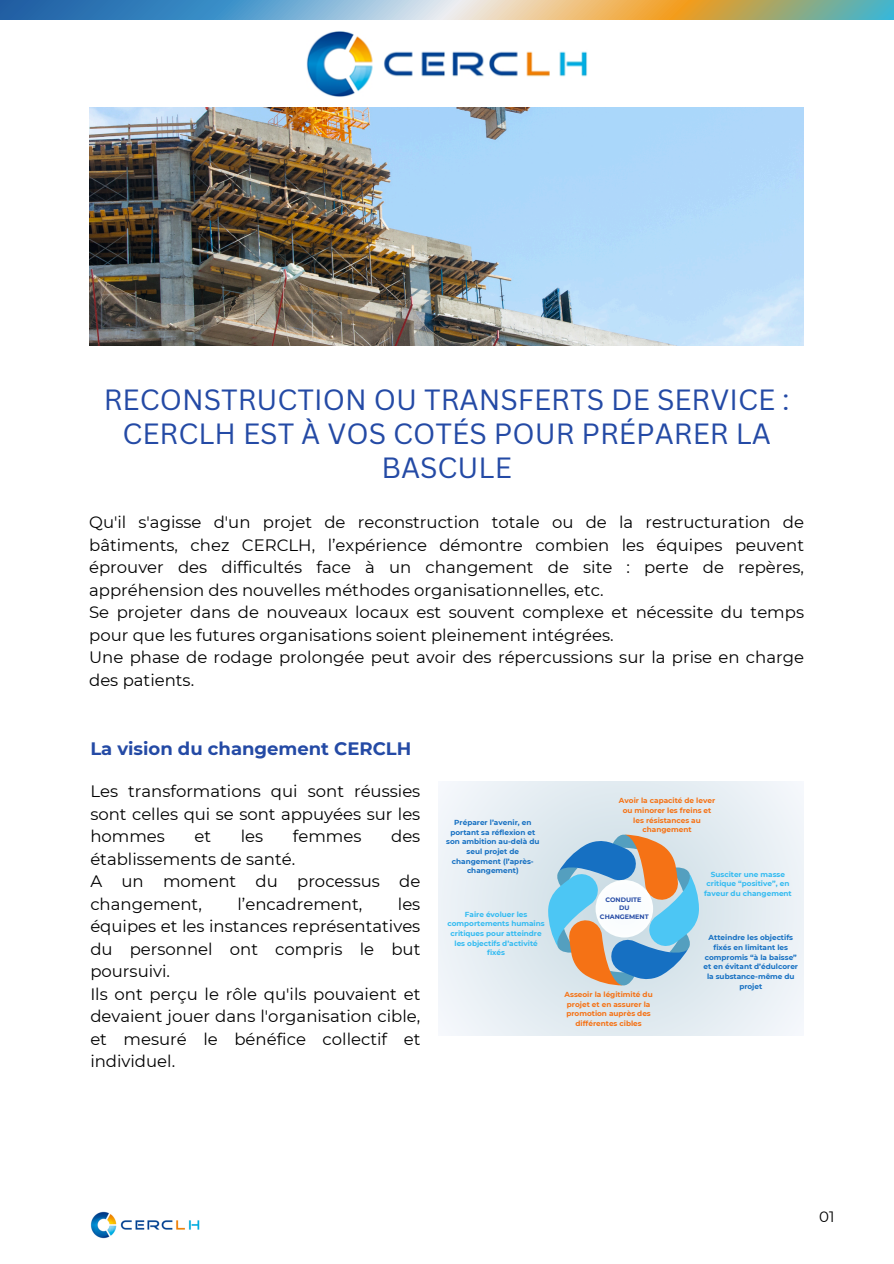
<style>
.page{position:relative;width:894px;height:1264px;background:#fff}
.page>*{position:absolute;margin:0;border:0;box-sizing:border-box;transform-origin:0 0}
.t1{font:28.5px/33.8px "Canva Sans";color:#244aa5;text-align:center}
.t2{font:700 18px "Montserrat";color:#244aa5}
.t3{font:16.5px/22.5px "Montserrat";color:#000}
.t4{font:15px "Montserrat";color:#000}
.t5{font:700 7.35px/9.8px "Montserrat";color:#1670c2;text-align:center}
.t6{font:700 7.35px/9.8px "Montserrat";color:#f57215;text-align:center}
.t7{font:700 7.35px/9.8px "Montserrat";color:#33bbf1;text-align:center}
.t8{font:700 6.45px/8.6px "Montserrat";color:#244aa5;text-align:center}
</style>
<div class="page">
<img style="left:89px;top:108px;width:714px;height:238px">
<img style="left:90px;top:1211px;width:110px;height:26px">
<svg style="left:0;top:0;width:893px;height:20px;background:#92a9a4"></svg>
<img style="left:306px;top:31px;width:281px;height:66px">
<div style="left:438px;top:781px;width:365px;height:254px;background:linear-gradient(to bottom,#e4edf2,#e4edf2)"></div>
<svg style="left:548px;top:834px;width:151px;height:151px;background:#97b0bb"></svg>
<div style="left:595px;top:880px;width:58px;height:57px;background:#fff;border-radius:50%"></div>
<p class="t1" style="left:104px;top:382px;width:687px">RECONSTRUCTION OU TRANSFERTS DE SERVICE :<br>CERCLH EST À VOS COTÉS POUR PRÉPARER LA<br>BASCULE</p>
<p class="t3" style="left:89px;top:511px;width:716px">Qu'il s'agisse d'un projet de reconstruction totale ou de la restructuration de bâtiments, chez CERCLH, l’expérience démontre combien les équipes peuvent éprouver des difficultés face à un changement de site : perte de repères, appréhension des nouvelles méthodes organisationnelles, etc.<br>Se projeter dans de nouveaux locaux est souvent complexe et nécessite du temps pour que les futures organisations soient pleinement intégrées.<br>Une phase de rodage prolongée peut avoir des répercussions sur la prise en charge des patients.</p>
<p class="t2" style="left:90px;top:738px;width:322px">La vision du changement CERCLH</p>
<p class="t3" style="left:90px;top:779px;width:331px;text-align:justify">Les transformations qui sont réussies sont celles qui se sont appuyées sur les hommes</p>
<p class="t3" style="left:194px;top:824px;width:18px">et</p>
<p class="t3" style="left:241px;top:824px;width:24px">les</p>
<p class="t3" style="left:293px;top:824px;width:70px">femmes</p>
<p class="t3" style="left:391px;top:824px;width:31px">des</p>
<p class="t3" style="left:90px;top:847px;width:331px">établissements de santé.<br>A un moment du processus de changement,</p>
<p class="t3" style="left:237px;top:892px;width:126px">l’encadrement,</p>
<p class="t3" style="left:90px;top:892px;width:331px;text-indent:307px">les équipes et les instances représentatives du personnel ont compris le but poursuivi.<br>Ils ont perçu le rôle qu'ils pouvaient et devaient jouer dans l'organisation cible, et mesuré le bénéfice collectif et individuel.</p>
<h4 class="t5" style="left:446px;top:817px;width:95px">Préparer l’avenir, en portant sa réflexion et son ambition au-delà du seul projet de changement (l’après&shy;changement)</h4>
<h4 class="t7" style="left:447px;top:909px;width:99px">Faire évoluer les comportements humains critiques pour atteindre les objectifs d’activité fixés</h4>
<h4 class="t6" style="left:618px;top:795px;width:98px">Avoir la capacité de lever ou minorer les freins et les résistances au changement</h4>
<p class="t7" style="left:704px;top:869px;width:89px">Susciter une masse critique “positive”, en faveur du changement</p>
<p class="t5" style="left:703px;top:932px;width:96px">Atteindre les objectifs fixés en limitant les compromis “à la baisse” et en évitant d’édulcorer la substance-même du projet</p>
<p class="t6" style="left:564px;top:989px;width:90px">Asseoir la légitimité du projet et en assurer la promotion auprès des différentes cibles</p>
<p class="t8" style="left:605px;top:895px;width:37px">CONDUITE</p>
<h3 class="t8" style="left:599px;top:903px;width:50px">DU<br>CHANGEMENT</h3>
<p class="t4" style="left:818px;top:1206px;width:17px">01</p>
</div>
